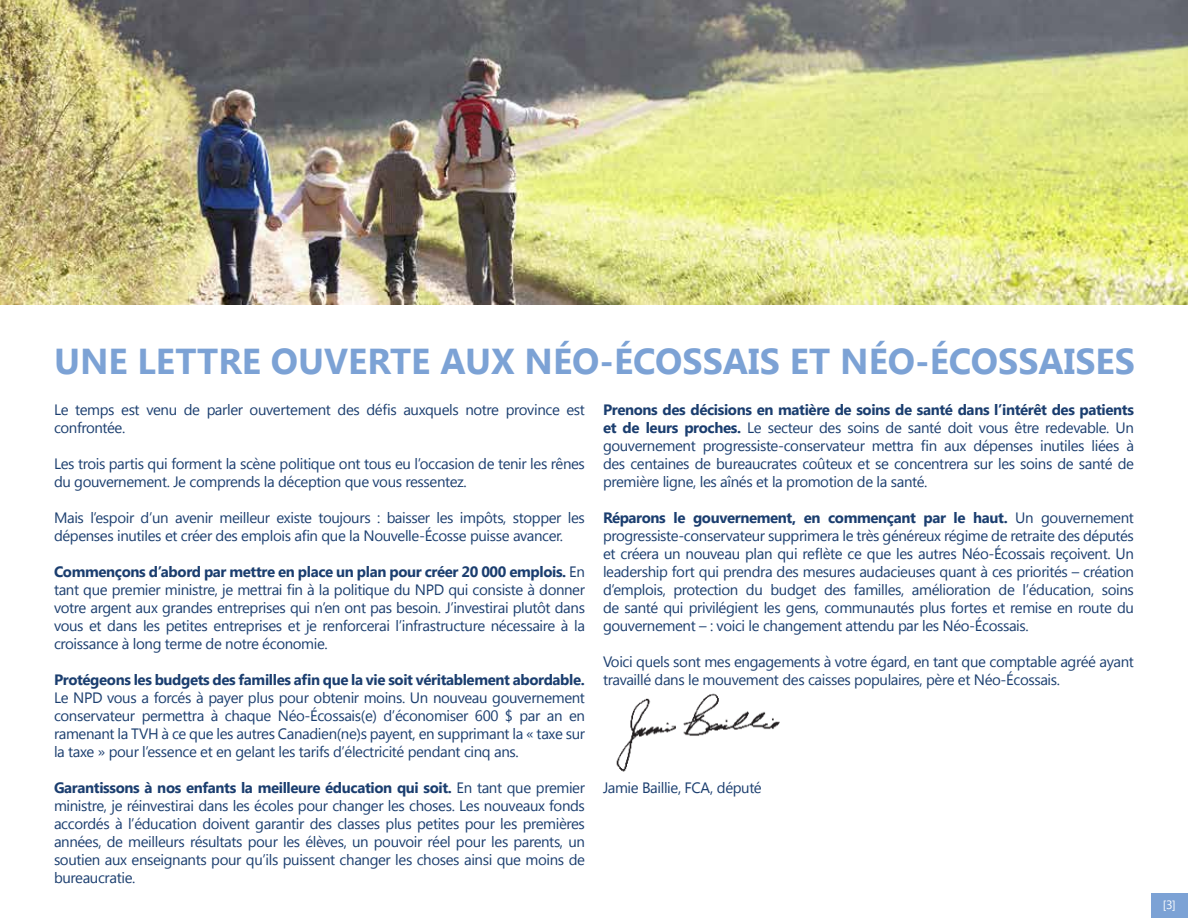
<style>
.page{position:relative;width:1188px;height:918px;background:#fff}
.page>*{position:absolute;margin:0;border:0;box-sizing:border-box;transform-origin:0 0}
.t1{font:700 36px "Segoe UI";color:#7ca2d5}
.t2{font:15px/18px "Segoe UI";letter-spacing:-.025em;color:#1b3e6f;text-align:justify}
.t3{font:700 15px "Segoe UI";letter-spacing:-.025em;color:#1b3e6f}
.t4{font:12px "Segoe UI";color:#fff}
.s1{font-weight:700}
</style>
<div class="page">
<img style="left:616px;top:693px;width:164px;height:79px">
<img style="left:0;top:0;width:1188px;height:304px">
<div style="left:1151px;top:893px;width:37px;height:25px;background:#7ca2d5"></div>
<h1 class="t1" style="left:54px;top:336px;width:1082px">Une lettre ouverte aux N éo-Écossais et N éo-Écossaises</h1>
<p class="t2" style="left:54px;top:400px;width:533px">Le temps est venu de parler ouvertement des défis auxquels notre province est confrontée.</p>
<p class="t2" style="left:54px;top:454px;width:532px">Les trois partis qui forment la scène politique ont tous eu l’occasion de tenir les rênes du gouvernement. Je comprends la déception que vous ressentez.</p>
<p class="t2" style="left:54px;top:508px;width:532px">Mais l’espoir d’un avenir meilleur existe toujours : baisser les impôts, stopper les dépenses inutiles et créer des emplois afin que la Nouvelle-Écosse puisse avancer.</p>
<p class="t2" style="left:54px;top:562px;width:533px"><span class="s1">Commençons d’abord par mettre en place un plan pour créer 20 000 emplois.</span> En tant que premier ministre, je mettrai fin à la politique du NPD qui consiste à donner votre argent aux grandes entreprises qui n’en ont pas besoin. J’investirai plutôt dans vous et dans les petites entreprises et je renforcerai l’infrastructure nécessaire à la croissance à long terme de notre économie.</p>
<p class="t3" style="left:54px;top:669px;width:532px">Protégeons les budgets des familles afin que la vie soit véritablement abordable.</p>
<p class="t2" style="left:54px;top:688px;width:533px">Le NPD vous a forcés à payer plus pour obtenir moins. Un nouveau gouvernement conservateur permettra à chaque Néo-Écossais(e) d’économiser 600 $ par an en ramenant la TVH à ce que les autres Canadien(ne)s payent, en supprimant la « taxe sur la taxe » pour l’essence et en gelant les tarifs d’électricité pendant cinq ans.</p>
<p class="t2" style="left:54px;top:778px;width:533px"><span class="s1">Garantissons à nos enfants la meilleure éducation qui soit.</span> En tant que premier ministre, je réinvestirai dans les écoles pour changer les choses. Les nouveaux fonds accordés à l’éducation doivent garantir des classes plus petites pour les premières années, de meilleurs résultats pour les élèves, un pouvoir réel pour les parents, un soutien aux enseignants pour qu’ils puissent changer les choses ainsi que moins de bureaucratie.</p>
<p class="t2" style="left:603px;top:400px;width:533px"><span class="s1">Prenons des décisions en matière de soins de santé dans l’intérêt des patients et de leurs proches.</span> Le secteur des soins de santé doit vous être redevable. Un gouvernement progressiste-conservateur mettra fin aux dépenses inutiles liées à des centaines de bureaucrates coûteux et se concentrera sur les soins de santé de première ligne, les aînés et la promotion de la santé.</p>
<p class="t2" style="left:603px;top:508px;width:533px"><span class="s1">Réparons le gouvernement, en commençant par le haut.</span> Un gouvernement progressiste-conservateur supprimera le très généreux régime de retraite des députés et créera un nouveau plan qui reflète ce que les autres Néo-Écossais reçoivent. Un leadership fort qui prendra des mesures audacieuses quant à ces priorités – création d’emplois, protection du budget des familles, amélioration de l’éducation, soins de santé qui privilégient les gens, communautés plus fortes et remise en route du gouvernement – : voici le changement attendu par les Néo-Écossais.</p>
<p class="t2" style="left:603px;top:652px;width:533px">Voici quels sont mes engagements à votre égard, en tant que comptable agréé ayant travaillé dans le mouvement des caisses populaires, père et Néo-Écossais.</p>
<p class="t2" style="left:603px;top:778px;width:160px">Jamie Baillie, FCA, député</p>
<p class="t4" style="left:1163px;top:896px;width:15px">[3]</p>
</div>
